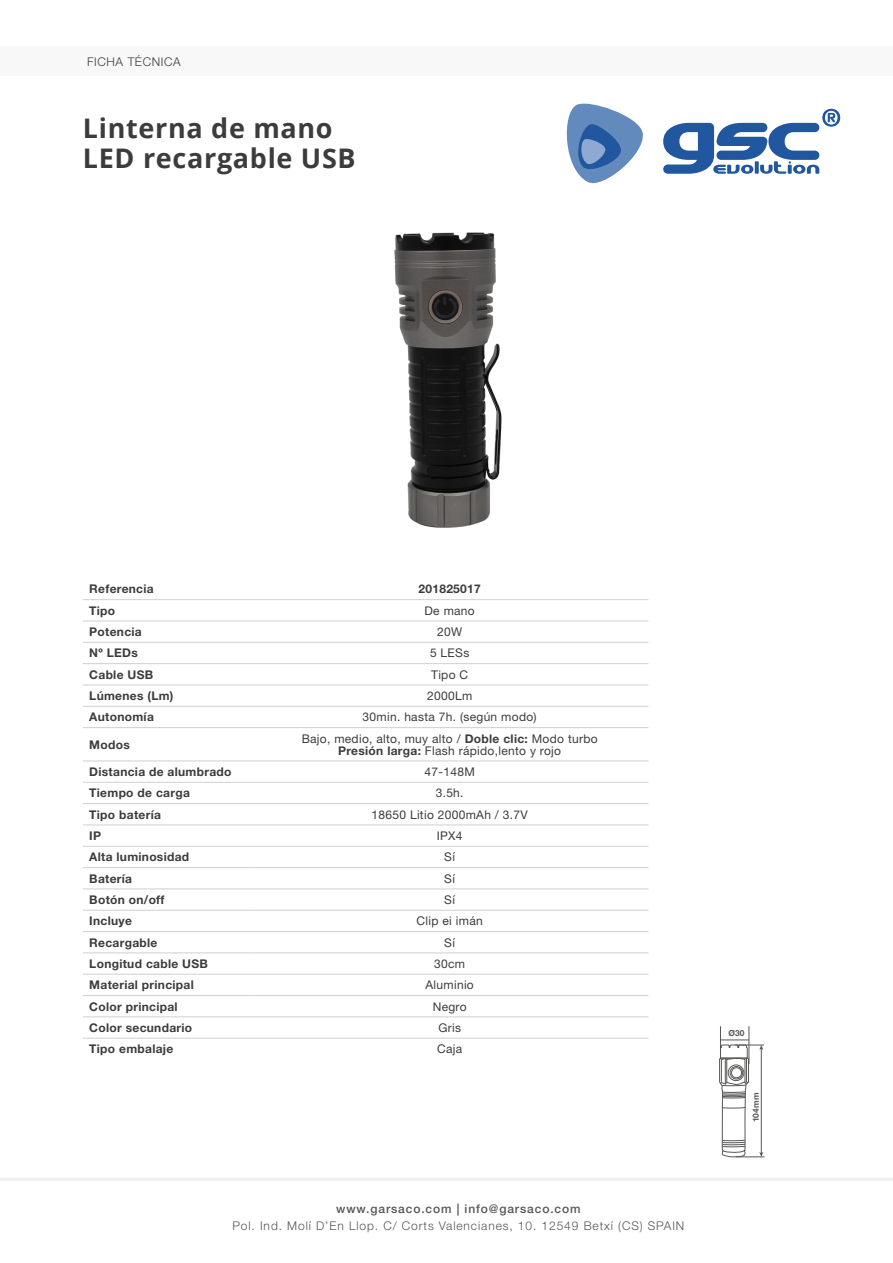
<style>
.page{position:relative;width:893px;height:1263px;background:#fff}
.page>*{position:absolute;margin:0;border:0;box-sizing:border-box;transform-origin:0 0}
.t1{font:700 27px/30px "Open Sans";letter-spacing:.025em;color:#3c3c3b}
.t2{font:700 12px "Helvetica Neue LT Std";letter-spacing:.025em;color:#3c3c3b}
.t3{font:12px/12px "Helvetica Neue LT Std";letter-spacing:.025em;color:#3c3c3b;text-align:center}
.t4{font:300 12px "Helvetica Neue LT Std";letter-spacing:.075em;color:#565555}
.t5{font:500 12px "Helvetica Neue LT Std";letter-spacing:.075em;color:#565555}
.t6{font:300 12px "Helvetica Neue LT Std";letter-spacing:.05em;color:#3c3c3b}
.t7{font:700 8.4px "Helvetica Neue LT Std";letter-spacing:.02em;color:#575756}
.s1{font-weight:700}
</style>
<div class="page">
<svg style="left:663px;top:109px;width:177px;height:65px"></svg>
<svg style="left:566px;top:103px;width:77px;height:81px"></svg>
<hr style="left:0;top:1178px;width:893px;height:3px;background:#f0f0f0">
<div style="left:0;top:47px;width:893px;height:29px;background:#f8f8f8"></div>
<hr style="left:83px;top:599px;width:168px;height:1px;background:#d0d0d0">
<hr style="left:251px;top:599px;width:397px;height:1px;background:#d0d0d0">
<hr style="left:83px;top:621px;width:168px;height:1px;background:#d0d0d0">
<hr style="left:251px;top:621px;width:397px;height:1px;background:#d0d0d0">
<hr style="left:83px;top:642px;width:168px;height:1px;background:#d0d0d0">
<hr style="left:251px;top:642px;width:397px;height:1px;background:#d0d0d0">
<hr style="left:83px;top:663px;width:168px;height:1px;background:#d0d0d0">
<hr style="left:251px;top:663px;width:397px;height:1px;background:#d0d0d0">
<hr style="left:83px;top:685px;width:168px;height:1px;background:#d0d0d0">
<hr style="left:251px;top:685px;width:397px;height:1px;background:#d0d0d0">
<hr style="left:83px;top:706px;width:168px;height:1px;background:#d0d0d0">
<hr style="left:251px;top:706px;width:397px;height:1px;background:#d0d0d0">
<hr style="left:83px;top:727px;width:168px;height:1px;background:#d0d0d0">
<hr style="left:251px;top:727px;width:397px;height:1px;background:#d0d0d0">
<hr style="left:83px;top:760px;width:168px;height:1px;background:#d0d0d0">
<hr style="left:251px;top:760px;width:397px;height:1px;background:#d0d0d0">
<hr style="left:83px;top:782px;width:168px;height:1px;background:#d0d0d0">
<hr style="left:251px;top:782px;width:397px;height:1px;background:#d0d0d0">
<hr style="left:83px;top:803px;width:168px;height:1px;background:#d0d0d0">
<hr style="left:251px;top:803px;width:397px;height:1px;background:#d0d0d0">
<hr style="left:83px;top:824px;width:168px;height:1px;background:#d0d0d0">
<hr style="left:251px;top:824px;width:397px;height:1px;background:#d0d0d0">
<hr style="left:83px;top:846px;width:168px;height:1px;background:#d0d0d0">
<hr style="left:251px;top:846px;width:397px;height:1px;background:#d0d0d0">
<hr style="left:83px;top:867px;width:168px;height:1px;background:#d0d0d0">
<hr style="left:251px;top:867px;width:397px;height:1px;background:#d0d0d0">
<hr style="left:83px;top:888px;width:168px;height:1px;background:#d0d0d0">
<hr style="left:251px;top:888px;width:397px;height:1px;background:#d0d0d0">
<hr style="left:83px;top:910px;width:168px;height:1px;background:#d0d0d0">
<hr style="left:251px;top:910px;width:397px;height:1px;background:#d0d0d0">
<hr style="left:83px;top:931px;width:168px;height:1px;background:#d0d0d0">
<hr style="left:251px;top:931px;width:397px;height:1px;background:#d0d0d0">
<hr style="left:83px;top:952px;width:168px;height:1px;background:#d0d0d0">
<hr style="left:251px;top:952px;width:397px;height:1px;background:#d0d0d0">
<hr style="left:83px;top:974px;width:168px;height:1px;background:#d0d0d0">
<hr style="left:251px;top:974px;width:397px;height:1px;background:#d0d0d0">
<hr style="left:83px;top:995px;width:168px;height:1px;background:#d0d0d0">
<hr style="left:251px;top:995px;width:397px;height:1px;background:#d0d0d0">
<hr style="left:83px;top:1016px;width:168px;height:1px;background:#d0d0d0">
<hr style="left:251px;top:1016px;width:397px;height:1px;background:#d0d0d0">
<hr style="left:83px;top:1038px;width:168px;height:1px;background:#d0d0d0">
<hr style="left:251px;top:1038px;width:397px;height:1px;background:#d0d0d0">
<img style="left:394px;top:232px;width:108px;height:296px">
<svg style="left:719px;top:1026px;width:45px;height:131px"></svg>
<p class="t6" style="left:87px;top:54px;width:95px">FICHA TÉCNICA</p>
<h1 class="t1" style="left:83px;top:112px;width:274px">Linterna de mano<br>LED recargable USB</h1>
<p class="t2" style="left:89px;top:582px;width:66px">Referencia</p>
<p class="t2" style="left:418px;top:582px;width:64px">201825017</p>
<p class="t2" style="left:89px;top:603px;width:27px">Tipo</p>
<p class="t3" style="left:425px;top:604px;width:52px">De mano</p>
<p class="t2" style="left:89px;top:624px;width:54px">Potencia</p>
<p class="t3" style="left:437px;top:625px;width:27px">20W</p>
<p class="t2" style="left:89px;top:645px;width:50px">Nº LEDs</p>
<p class="t3" style="left:430px;top:647px;width:41px">5 LESs</p>
<p class="t2" style="left:89px;top:667px;width:65px">Cable USB</p>
<p class="t3" style="left:431px;top:668px;width:39px">Tipo C</p>
<p class="t2" style="left:89px;top:688px;width:86px">Lúmenes (Lm)</p>
<p class="t3" style="left:427px;top:689px;width:47px">2000Lm</p>
<p class="t2" style="left:89px;top:709px;width:66px">Autonomía</p>
<p class="t3" style="left:363px;top:711px;width:176px">30min. hasta 7h. (según modo)</p>
<p class="t2" style="left:89px;top:737px;width:42px">Modos</p>
<p class="t3" style="left:302px;top:732px;width:297px">Bajo, medio, alto, muy alto / <span class="s1">Doble clic:</span> Modo turbo<br><span class="s1">Presión larga:</span> Flash rápido,lento y rojo</p>
<p class="t2" style="left:89px;top:764px;width:144px">Distancia de alumbrado</p>
<p class="t3" style="left:425px;top:765px;width:52px">47-148M</p>
<p class="t2" style="left:89px;top:785px;width:102px">Tiempo de carga</p>
<p class="t3" style="left:436px;top:787px;width:29px">3.5h.</p>
<p class="t2" style="left:89px;top:807px;width:73px">Tipo batería</p>
<p class="t3" style="left:372px;top:808px;width:158px">18650 Litio 2000mAh / 3.7V</p>
<p class="t2" style="left:89px;top:828px;width:13px">IP</p>
<p class="t3" style="left:437px;top:829px;width:27px">IPX4</p>
<p class="t2" style="left:89px;top:849px;width:101px">Alta luminosidad</p>
<p class="t3" style="left:444px;top:851px;width:12px">Sí</p>
<p class="t2" style="left:89px;top:871px;width:44px">Batería</p>
<p class="t3" style="left:444px;top:872px;width:12px">Sí</p>
<p class="t2" style="left:89px;top:892px;width:77px">Botón on/off</p>
<p class="t3" style="left:444px;top:893px;width:12px">Sí</p>
<p class="t2" style="left:89px;top:913px;width:44px">Incluye</p>
<p class="t3" style="left:417px;top:915px;width:68px">Clip ei imán</p>
<p class="t2" style="left:89px;top:935px;width:70px">Recargable</p>
<p class="t3" style="left:444px;top:936px;width:12px">Sí</p>
<p class="t2" style="left:89px;top:956px;width:120px">Longitud cable USB</p>
<p class="t3" style="left:434px;top:957px;width:32px">30cm</p>
<p class="t2" style="left:89px;top:977px;width:106px">Material principal</p>
<p class="t3" style="left:425px;top:979px;width:50px">Aluminio</p>
<p class="t2" style="left:89px;top:999px;width:90px">Color principal</p>
<p class="t3" style="left:433px;top:1000px;width:35px">Negro</p>
<p class="t2" style="left:89px;top:1020px;width:104px">Color secundario</p>
<p class="t3" style="left:438px;top:1021px;width:24px">Gris</p>
<p class="t2" style="left:89px;top:1041px;width:86px">Tipo embalaje</p>
<p class="t3" style="left:437px;top:1043px;width:27px">Caja</p>
<p class="t5" style="left:336px;top:1202px;width:246px">www.garsaco.com | info@garsaco.com</p>
<p class="t4" style="left:232px;top:1218px;width:453px">Pol. Ind. Molí D’En Llop. C/ Corts Valencianes, 10. 12549 Betxí (CS) SPAIN</p>
<p class="t7" style="left:728px;top:1028px;width:18px">Ø30</p>
<p class="t7" style="left:751px;top:1122px;width:31px;rotate:-90deg">104mm</p>
</div>
